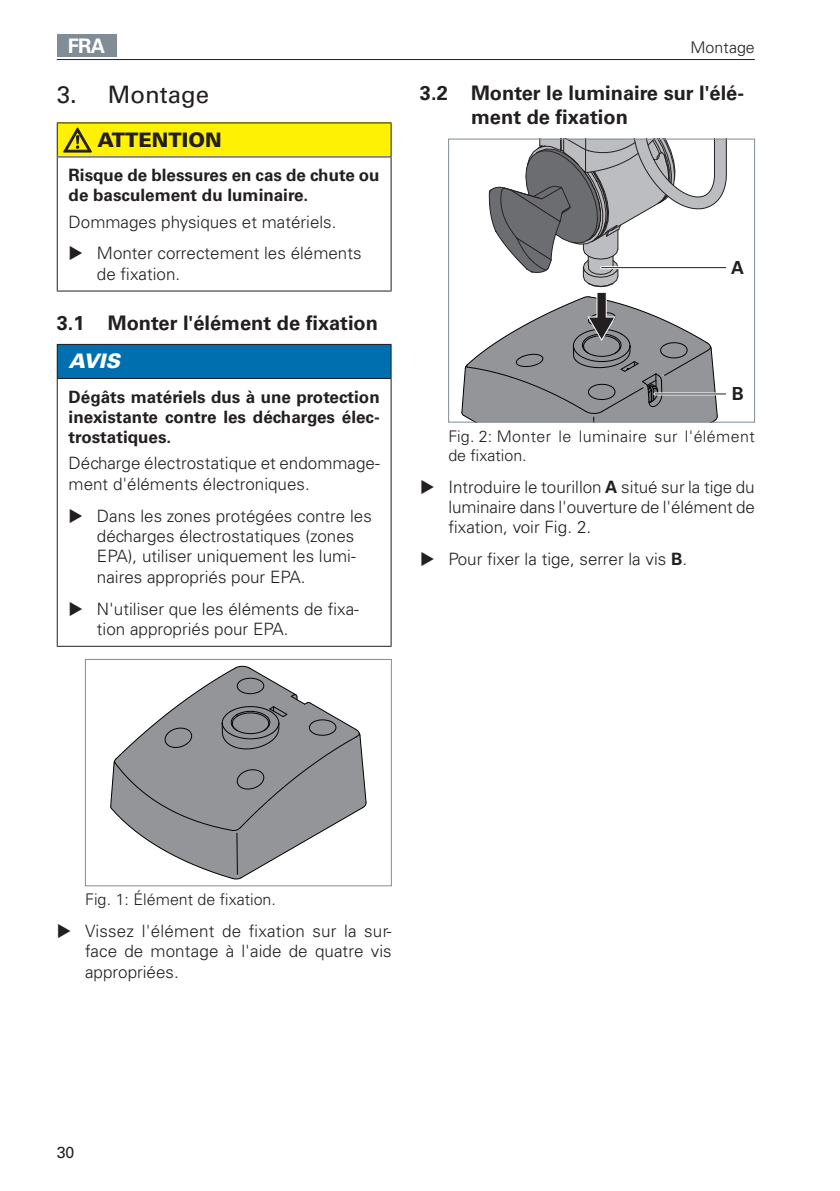
<style>
.page{position:relative;width:840px;height:1191px;background:#fff}
.page>*{position:absolute;margin:0;border:0;box-sizing:border-box;transform-origin:0 0}
.t1{font:24px "Univers";color:#231f20}
.t2{font:700 20px/24px "Univers";color:#231f20}
.t3{font:900 20px "Univers";color:#231f20}
.t4{font:italic 900 20px "Univers";color:#fff}
.t5{font:700 20px "Univers";color:#fff}
.t6{font:700 18px "Univers";color:#231f20}
.t7{font:300 17px/20.4px "Univers";color:#231f20}
.t8{font:700 17px/20.4px "Univers";color:#231f20}
.t9{font:300 16px/19.2px "Univers";letter-spacing:.025em;color:#231f20}
.t10{font:300 16px "Univers";color:#231f20}
.t11{font:16px "Univers";color:#231f20}
.s1{font-weight:700}
</style>
<div class="page">
<hr style="left:57px;top:59px;width:697px;height:1px;background:#231f20">
<div style="left:57px;top:34px;width:59px;height:23px;background:#808c96"></div>
<div style="left:57px;top:123px;width:334px;height:34px;background:#fff103"></div>
<hr style="left:57px;top:122px;width:334px;height:1px;background:#231f20">
<hr style="left:57px;top:123px;width:1px;height:33px;background:#231f20">
<hr style="left:390px;top:123px;width:1px;height:33px;background:#231f20">
<hr style="left:57px;top:156px;width:334px;height:1px;background:#231f20">
<hr style="left:57px;top:157px;width:1px;height:133px;background:#231f20">
<hr style="left:390px;top:157px;width:1px;height:133px;background:#231f20">
<hr style="left:57px;top:290px;width:334px;height:1px;background:#231f20">
<svg style="left:63px;top:127px;width:29px;height:26px"></svg>
<div style="left:57px;top:344px;width:334px;height:34px;background:#006faf"></div>
<hr style="left:57px;top:344px;width:334px;height:1px;background:#231f20">
<hr style="left:57px;top:345px;width:1px;height:33px;background:#231f20">
<hr style="left:390px;top:345px;width:1px;height:33px;background:#231f20">
<hr style="left:57px;top:378px;width:334px;height:1px;background:#231f20">
<hr style="left:57px;top:379px;width:1px;height:267px;background:#231f20">
<hr style="left:390px;top:379px;width:1px;height:267px;background:#231f20">
<hr style="left:57px;top:646px;width:334px;height:1px;background:#231f20">
<svg style="left:110px;top:666px;width:256px;height:213px"></svg>
<div style="left:85px;top:659px;width:306px;height:227px;border:1px solid #808c96"></div>
<svg style="left:461px;top:141px;width:266px;height:279px"></svg>
<div style="left:726px;top:256px;width:22px;height:23px;background:#fff"></div>
<div style="left:726px;top:382px;width:22px;height:23px;background:#fff"></div>
<div style="left:448px;top:139px;width:306px;height:283px;border:1px solid #808c96"></div>
<p class="t5" style="left:68px;top:34px;width:39px">FRA</p>
<p class="t10" style="left:690px;top:38px;width:66px">Montage</p>
<h1 class="t1" style="left:57px;top:80px;width:154px">3. Montage</h1>
<p class="t3" style="left:97px;top:128px;width:126px">ATTENTION</p>
<p class="t8" style="left:69px;top:165px;width:312px">Risque de blessures en cas de chute ou de basculement du luminaire.</p>
<p class="t7" style="left:97px;top:206px;width:266px;line-height:31.8px;text-indent:-28px">Dommages physiques et matériels.<br>Monter correctement les éléments</p>
<p class="t7" style="left:97px;top:263px;width:85px">de fixation.</p>
<p class="t2" style="left:57px;top:311px;width:322px">3.1 Monter l'élément de fixation</p>
<p class="t4" style="left:69px;top:349px;width:53px">AVIS</p>
<p class="t8" style="left:69px;top:386px;width:312px;text-align:justify">Dégâts matériels dus à une protection inexistante contre les décharges élec&shy;trostatiques.</p>
<p class="t7" style="left:69px;top:453px;width:312px">Décharge électrostatique et endommage&shy;ment d'éléments électroniques.</p>
<p class="t7" style="left:97px;top:505px;width:276px">Dans les zones protégées contre les décharges électrostatiques (zones EPA), utiliser uniquement les lumi&shy;naires appropriés pour EPA.</p>
<p class="t7" style="left:97px;top:598px;width:263px">N'utiliser que les éléments de fixa&shy;tion appropriés pour EPA.</p>
<p class="t2" style="left:471px;top:81px;width:274px;text-indent:-51px">3.2 Monter le luminaire sur l'élé&shy;ment de fixation</p>
<p class="t6" style="left:731px;top:257px;width:14px">A</p>
<p class="t6" style="left:731px;top:383px;width:14px">B</p>
<p class="t9" style="left:448px;top:426px;width:308px">Fig. 2: Monter le luminaire sur l'élément de fixation.</p>
<p class="t7" style="left:448px;top:476px;width:308px;text-align:justify">Introduire le tourillon <span class="s1">A</span> situé sur la tige du luminaire dans l'ouverture de l'élément de fixation, voir Fig. 2.</p>
<p class="t7" style="left:448px;top:549px;width:240px">Pour fixer la tige, serrer la vis <span class="s1">B</span>.</p>
<p class="t10" style="left:85px;top:890px;width:192px">Fig. 1: Élément de fixation.</p>
<p class="t7" style="left:85px;top:920px;width:308px;text-align:justify">Vissez l'élément de fixation sur la sur&shy;face de montage à l'aide de quatre vis appropriées.</p>
<p class="t11" style="left:57px;top:1142px;width:19px">30</p>
</div>
